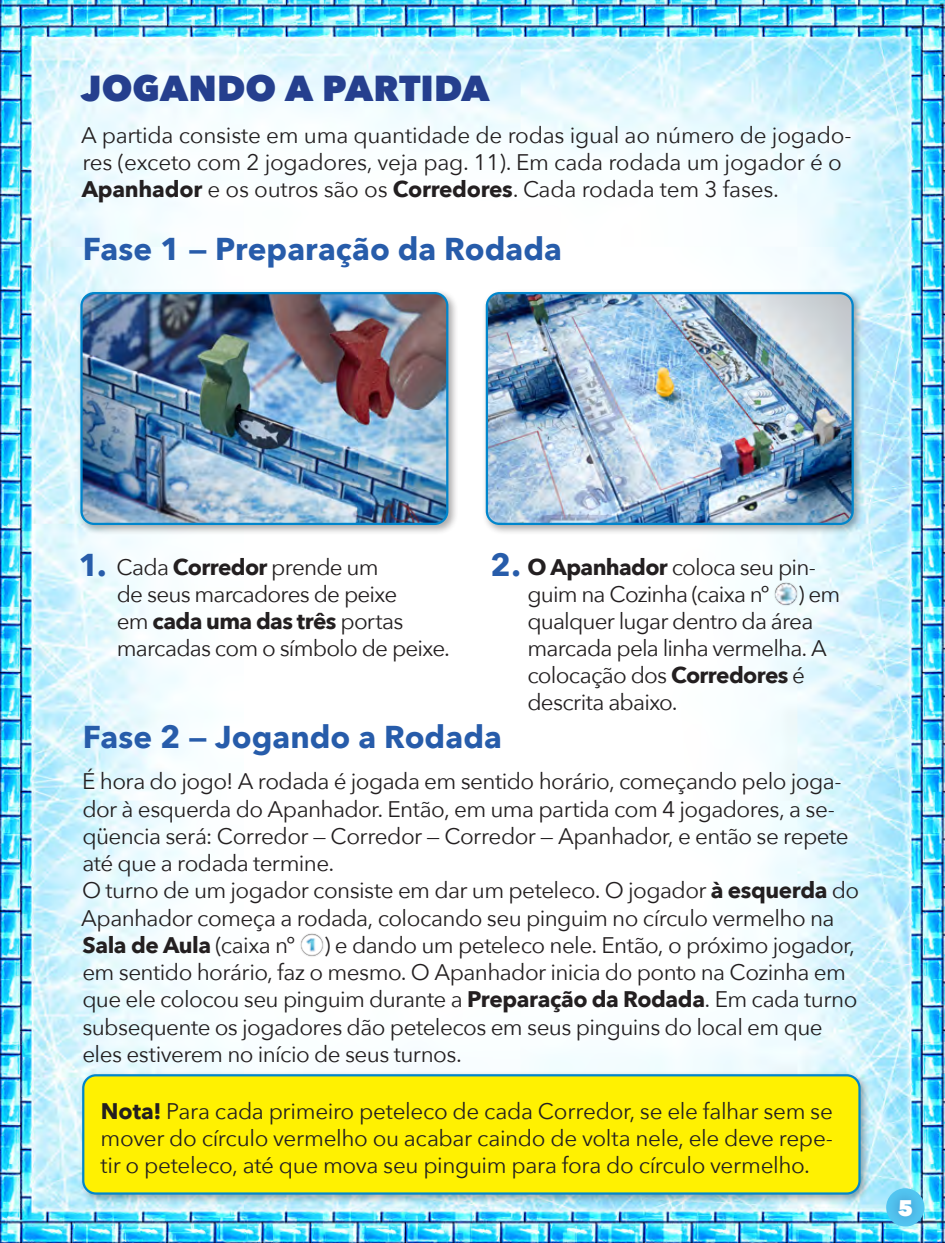
<style>
.page{position:relative;width:945px;height:1243px;background:#fff}
.page>*{position:absolute;margin:0;border:0;box-sizing:border-box;transform-origin:0 0}
.t1{font:800 36px "Avenir Next";color:#253f8e}
.t2{font:700 31.5px "Avenir Next";color:#275caa}
.t3{font:22.5px/27px "Avenir Next";letter-spacing:-.025em;color:#231f20}
.t4{font:800 22.5px "Avenir Next";color:#fff}
.s1{font-weight:700}
</style>
<div class="page">
<img style="left:0;top:0;width:945px;height:1242px">
<div style="left:76px;top:288px;width:382px;height:247px;background:#231f20;opacity:.37"></div>
<img style="left:81px;top:293px;width:366px;height:231px">
<div style="left:80px;top:292px;width:368px;height:233px;border:2px solid #0086cc;border-radius:13px"></div>
<div style="left:482px;top:288px;width:381px;height:247px;background:#231f20;opacity:.37"></div>
<img style="left:487px;top:293px;width:365px;height:231px">
<div style="left:486px;top:292px;width:367px;height:233px;border:2px solid #0086cc;border-radius:13px"></div>
<div style="left:886px;top:1185px;width:38px;height:42px;background:#253f8e;opacity:.5"></div>
<img style="left:299px;top:931px;width:25px;height:26px">
<img style="left:773px;top:581px;width:25px;height:25px">
<div style="left:78px;top:1070px;width:792px;height:134px;background:#231f20;opacity:.37"></div>
<div style="left:83px;top:1075px;width:776px;height:118px;background:#fff101;border-radius:13px"></div>
<div style="left:82px;top:1073px;width:778px;height:121px;border:2px solid #0086cc;border-radius:13px"></div>
<h1 class="t1" style="left:81px;top:66px;width:410px">JOGANDO A PARTIDA</h1>
<p class="t3" style="left:81px;top:120px;width:772px">A partida consiste em uma quantidade de rodas igual ao número de jogado&shy;res (exceto com 2 jogadores, veja pag. 11). Em cada rodada um jogador é o<br><span class="s1">Apanhador</span> e os outros são os <span class="s1">Corredores</span>. Cada rodada tem 3 fases.</p>
<h2 class="t2" style="left:83px;top:222px;width:480px">Fase 1 — Preparação da Rodada</h2>
<h2 class="t2" style="left:490px;top:537px;width:32px">2.</h2>
<h2 class="t2" style="left:78px;top:537px;width:30px">1.</h2>
<p class="t3" style="left:527px;top:552px;width:290px"><span class="s1">O Apanhador</span> coloca seu pin&shy;guim na Cozinha (caixa nº</p>
<p class="t3" style="left:116px;top:552px;width:335px">Cada <span class="s1">Corredor</span> prende um<br>de seus marcadores de peixe<br>em <span class="s1">cada uma das três</span> portas marcadas com o símbolo de peixe.</p>
<p class="t3" style="left:527px;top:579px;width:314px;text-indent:270px">) em qualquer lugar dentro da área marcada pela linha vermelha. A colocação dos <span class="s1">Corredores</span> é descrita abaixo.</p>
<h2 class="t2" style="left:83px;top:709px;width:420px">Fase 2 — Jogando a Rodada</h2>
<p class="t3" style="left:81px;top:766px;width:779px">É hora do jogo! A rodada é jogada em sentido horário, começando pelo joga&shy;dor à esquerda do Apanhador. Então, em uma partida com 4 jogadores, a se&shy;qüencia será: Corredor — Corredor — Corredor — Apanhador, e então se repete até que a rodada termine.<br>O turno de um jogador consiste em dar um peteleco. O jogador <span class="s1">à esquerda</span> do Apanhador começa a rodada, colocando seu pinguim no círculo vermelho na <span class="s1">Sala de Aula</span> (caixa nº</p>
<p class="t3" style="left:82px;top:930px;width:776px;text-indent:241px">) e dando um peteleco nele. Então, o próximo jogador, em sentido horário, faz o mesmo. O Apanhador inicia do ponto na Cozinha em que ele colocou seu pinguim durante a <span class="s1">Preparação da Rodada</span>. Em cada turno subsequente os jogadores dão petelecos em seus pinguins do local em que eles estiverem no início de seus turnos.</p>
<p class="t3" style="left:101px;top:1096px;width:734px;text-align:justify"><span class="s1">Nota!</span> Para cada primeiro peteleco de cada Corredor, se ele falhar sem se mover do círculo vermelho ou acabar caindo de volta nele, ele deve repe&shy;tir o peteleco, até que mova seu pinguim para fora do círculo vermelho.</p>
<p class="t4" style="left:897px;top:1193px;width:17px">5</p>
</div>
